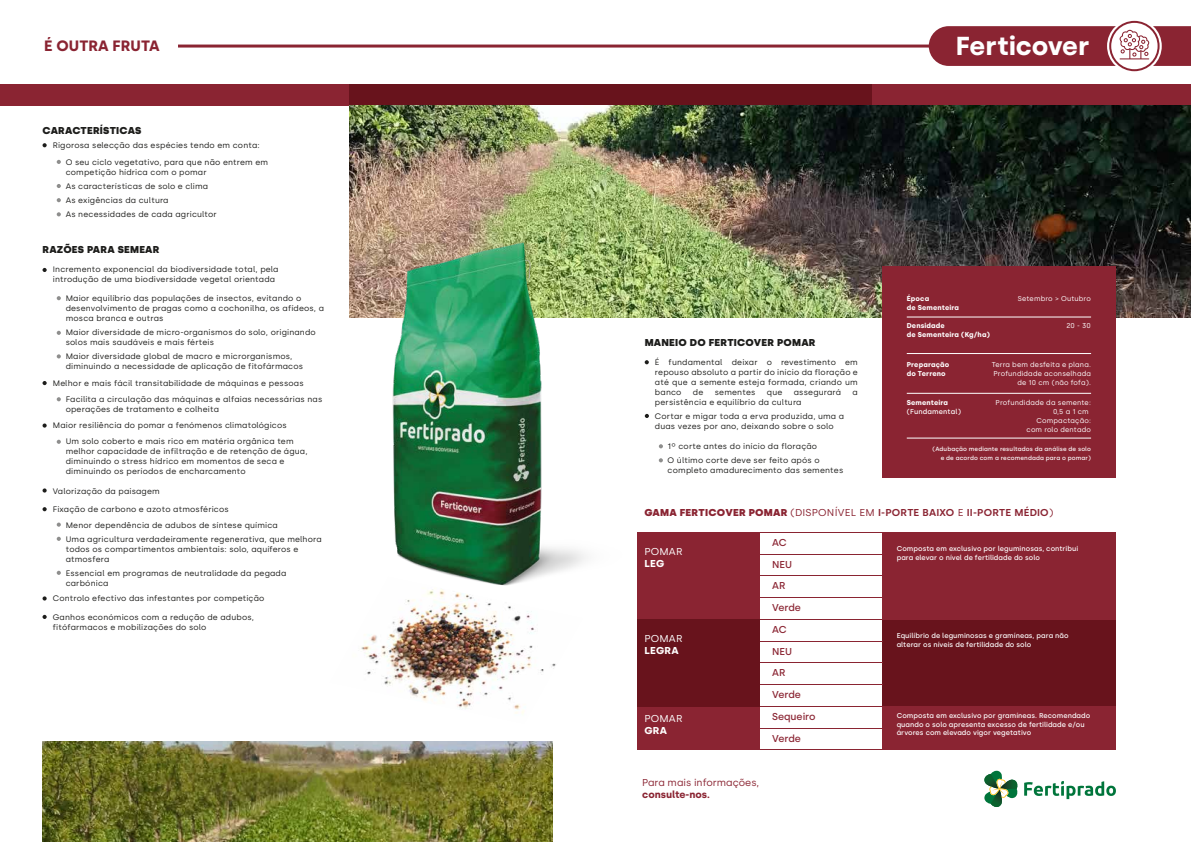
<style>
.page{position:relative;width:1191px;height:842px;background:#fff}
.page>*{position:absolute;margin:0;border:0;box-sizing:border-box;transform-origin:0 0}
.t1{font:700 26px "Silka";color:#fff}
.t2{font:700 15px "Silka";color:#8a2432}
.t3{font:600 10px "Silka";letter-spacing:.02em;color:#8a2432}
.t4{font:900 10px "Silka";letter-spacing:.02em;color:#1d1d1b}
.t5{font:500 10px/21.8px "Silka";color:#8a2432}
.t6{font:10px "Silka";color:#8a2432}
.t7{font:10px "Silka";letter-spacing:.02em;color:#fff}
.t8{font:700 10px "Silka";color:#8a2432}
.t9{font:700 10px "Silka";letter-spacing:.02em;color:#fff}
.t10{font:8px/10px "Silka";letter-spacing:.02em;color:#1d1d1b}
.t11{font:500 7px/8.4px "Silka";letter-spacing:.01em;color:#fff}
.t12{font:7px/9px "Silka";letter-spacing:.02em;color:#fff;text-align:right}
.t13{font:700 7px/9px "Silka";letter-spacing:.02em;color:#fff}
.t14{font:500 6px/9px "Silka";letter-spacing:.02em;color:#fff;text-align:right}
.s1{font-weight:900}
.s2{font-weight:400}
</style>
<div class="page">
<div style="left:0;top:84px;width:349px;height:21px;background:#8a2432"></div>
<div style="left:872px;top:84px;width:319px;height:21px;background:#8a2432"></div>
<div style="left:349px;top:84px;width:523px;height:21px;background:#68131c"></div>
<img style="left:43px;top:742px;width:510px;height:100px">
<img style="left:349px;top:105px;width:842px;height:213px">
<svg style="left:984px;top:770px;width:34px;height:37px"></svg>
<svg style="left:1024px;top:781px;width:92px;height:18px"></svg>
<hr style="left:178px;top:45px;width:893px;height:3px;background:#8a2432">
<img style="left:361px;top:597px;width:195px;height:117px">
<svg style="left:928px;top:21px;width:263px;height:50px"></svg>
<svg style="left:43px;top:143px;width:4px;height:4px"></svg>
<svg style="left:57px;top:160px;width:4px;height:4px"></svg>
<svg style="left:57px;top:184px;width:4px;height:4px"></svg>
<svg style="left:57px;top:198px;width:4px;height:4px"></svg>
<svg style="left:57px;top:212px;width:4px;height:4px"></svg>
<svg style="left:43px;top:268px;width:4px;height:4px"></svg>
<svg style="left:57px;top:296px;width:4px;height:4px"></svg>
<svg style="left:43px;top:488px;width:4px;height:5px"></svg>
<svg style="left:43px;top:423px;width:4px;height:5px"></svg>
<svg style="left:57px;top:440px;width:4px;height:4px"></svg>
<svg style="left:43px;top:381px;width:4px;height:4px"></svg>
<svg style="left:57px;top:397px;width:4px;height:4px"></svg>
<svg style="left:43px;top:507px;width:4px;height:4px"></svg>
<svg style="left:43px;top:596px;width:4px;height:4px"></svg>
<svg style="left:43px;top:615px;width:4px;height:4px"></svg>
<svg style="left:57px;top:523px;width:4px;height:4px"></svg>
<svg style="left:57px;top:537px;width:4px;height:4px"></svg>
<svg style="left:57px;top:571px;width:4px;height:4px"></svg>
<svg style="left:57px;top:331px;width:4px;height:4px"></svg>
<svg style="left:57px;top:354px;width:4px;height:4px"></svg>
<div style="left:882px;top:266px;width:234px;height:212px;background:#8a2432"></div>
<hr style="left:906px;top:353px;width:185px;height:1px;background:#fff">
<hr style="left:906px;top:317px;width:185px;height:1px;background:#fff">
<hr style="left:906px;top:438px;width:185px;height:1px;background:#fff">
<hr style="left:906px;top:393px;width:185px;height:1px;background:#fff">
<svg style="left:646px;top:360px;width:3px;height:4px"></svg>
<svg style="left:646px;top:414px;width:3px;height:4px"></svg>
<svg style="left:659px;top:444px;width:4px;height:4px"></svg>
<svg style="left:659px;top:458px;width:4px;height:4px"></svg>
<img style="left:379px;top:222px;width:267px;height:375px">
<div style="left:882px;top:619px;width:234px;height:87px;background:#68131c"></div>
<div style="left:637px;top:532px;width:123px;height:87px;background:#8a2432"></div>
<hr style="left:760px;top:532px;width:122px;height:1px;background:#8a2432">
<hr style="left:760px;top:749px;width:122px;height:1px;background:#8a2432">
<hr style="left:760px;top:728px;width:122px;height:1px;background:#8a2432">
<hr style="left:760px;top:706px;width:122px;height:1px;background:#8a2432">
<hr style="left:760px;top:684px;width:122px;height:1px;background:#8a2432">
<hr style="left:760px;top:662px;width:122px;height:1px;background:#8a2432">
<hr style="left:760px;top:641px;width:122px;height:1px;background:#8a2432">
<hr style="left:760px;top:619px;width:122px;height:1px;background:#8a2432">
<hr style="left:760px;top:597px;width:122px;height:1px;background:#8a2432">
<hr style="left:760px;top:575px;width:122px;height:1px;background:#8a2432">
<hr style="left:760px;top:554px;width:122px;height:1px;background:#8a2432">
<div style="left:882px;top:532px;width:234px;height:87px;background:#8a2432"></div>
<div style="left:882px;top:706px;width:234px;height:43px;background:#8a2432"></div>
<div style="left:637px;top:706px;width:123px;height:43px;background:#8a2432"></div>
<div style="left:637px;top:619px;width:123px;height:87px;background:#68131c"></div>
<h2 class="t2" style="left:44px;top:37px;width:117px">É OUTRA FRUTA</h2>
<p class="t4" style="left:43px;top:125px;width:100px">CARACTERÍSTICAS</p>
<p class="t10" style="left:66px;top:136px;width:204px;line-height:17.3px;text-indent:-13px">Rigorosa selecção das espécies tendo em conta:<br>O seu ciclo vegetativo, para que não entrem em</p>
<p class="t10" style="left:66px;top:165px;width:153px;line-height:14px">competição hídrica com o pomar<br>As características de solo e clima<br>As exigências da cultura<br>As necessidades de cada agricultor</p>
<p class="t4" style="left:43px;top:244px;width:118px">RAZÕES PARA SEMEAR</p>
<p class="t10" style="left:53px;top:265px;width:227px">Incremento exponencial da biodiversidade total, pela introdução de uma biodiversidade vegetal orientada</p>
<p class="t10" style="left:66px;top:293px;width:260px">Maior equilíbrio das populações de insectos, evitando o desenvolvimento de pragas como a cochonilha, os afídeos, a mosca branca e outras</p>
<p class="t10" style="left:66px;top:327px;width:252px">Maior diversidade de micro-organismos do solo, originando solos mais saudáveis e mais férteis</p>
<p class="t10" style="left:66px;top:351px;width:239px">Maior diversidade global de macro e microrganismos, diminuindo a necessidade de aplicação de fitofármacos</p>
<p class="t10" style="left:66px;top:375px;width:258px;line-height:15.9px;text-indent:-13px">Melhor e mais fácil transitabilidade de máquinas e pessoas<br>Facilita a circulação das máquinas e alfaias necessárias nas</p>
<p class="t10" style="left:66px;top:404px;width:155px">operações de tratamento e colheita</p>
<p class="t10" style="left:66px;top:418px;width:229px;line-height:15.9px;text-indent:-13px">Maior resiliência do pomar a fenómenos climatológicos<br>Um solo coberto e mais rico em matéria orgânica tem</p>
<p class="t10" style="left:66px;top:446px;width:243px">melhor capacidade de infiltração e de retenção de água, diminuindo o stress hídrico em momentos de seca e diminuindo os períodos de encharcamento</p>
<p class="t10" style="left:53px;top:486px;width:108px">Valorização da paisagem</p>
<p class="t10" style="left:66px;top:501px;width:214px;line-height:15.9px;text-indent:-13px">Fixação de carbono e azoto atmosféricos<br>Menor dependência de adubos de síntese química</p>
<p class="t10" style="left:66px;top:534px;width:257px">Uma agricultura verdadeiramente regenerativa, que melhora todos os compartimentos ambientais: solo, aquíferos e atmosfera</p>
<p class="t10" style="left:66px;top:568px;width:222px">Essencial em programas de neutralidade da pegada carbónica</p>
<p class="t10" style="left:53px;top:593px;width:213px">Controlo efectivo das infestantes por competição</p>
<p class="t10" style="left:53px;top:612px;width:203px">Ganhos económicos com a redução de adubos, fitófarmacos e mobilizações do solo</p>
<h1 class="t1" style="left:955px;top:30px;width:135px">Ferticover</h1>
<p class="t4" style="left:644px;top:337px;width:172px">MANEIO DO FERTICOVER POMAR</p>
<p class="t10" style="left:655px;top:357px;width:204px;text-align:justify">É fundamental deixar o revestimento em repouso absoluto a partir do início da floração e até que a semente esteja formada, criando um banco</p>
<p class="t10" style="left:693px;top:387px;width:12px">de</p>
<p class="t10" style="left:715px;top:387px;width:42px">sementes</p>
<p class="t10" style="left:767px;top:387px;width:17px">que</p>
<p class="t10" style="left:794px;top:387px;width:49px">assegurará</p>
<p class="t10" style="left:852px;top:387px;width:7px">a</p>
<p class="t10" style="left:655px;top:395px;width:191px;line-height:14px">persistência e equilíbrio da cultura<br>Cortar e migar toda a erva produzida, uma a</p>
<p class="t10" style="left:655px;top:421px;width:180px">duas vezes por ano, deixando sobre o solo</p>
<p class="t10" style="left:667px;top:439px;width:153px;line-height:14px">1º corte antes do início da floração<br>O último corte deve ser feito após o</p>
<p class="t10" style="left:667px;top:465px;width:177px">completo amadurecimento das sementes</p>
<p class="t13" style="left:906px;top:294px;width:54px">Época<br>de Sementeira</p>
<p class="t12" style="left:1018px;top:294px;width:75px">Setembro &gt; Outubro</p>
<p class="t13" style="left:906px;top:321px;width:85px">Densidade<br>de Sementeira (Kg/ha)</p>
<p class="t12" style="left:1066px;top:321px;width:26px">20 - 30</p>
<p class="t13" style="left:906px;top:360px;width:44px">Preparação do Terreno</p>
<p class="t12" style="left:992px;top:360px;width:101px">Terra bem desfeita e plana.<br>Profundidade aconselhada de 10 cm (não fofa).</p>
<p class="t13" style="left:906px;top:398px;width:43px">Sementeira</p>
<p class="t11" style="left:906px;top:407px;width:56px">(Fundamental)</p>
<p class="t12" style="left:995px;top:398px;width:97px">Profundidade da semente:</p>
<p class="t12" style="left:1053px;top:407px;width:37px">0,5 a 1 cm</p>
<p class="t12" style="left:1036px;top:416px;width:56px">Compactação:</p>
<p class="t12" style="left:1026px;top:425px;width:66px">com rolo dentado</p>
<p class="t14" style="left:932px;top:445px;width:160px">(Adubação mediante resultados da análise de solo e de acordo com a recomendada para o pomar)</p>
<p class="t3" style="left:644px;top:507px;width:411px"><span class="s1">GAMA FERTICOVER POMAR</span> <span class="s2">(DISPONÍVEL EM</span> I-PORTE BAIXO <span class="s2">E</span> II-PORTE MÉDIO<span class="s2">)</span></p>
<p class="t7" style="left:644px;top:545px;width:40px">POMAR</p>
<p class="t9" style="left:644px;top:557px;width:21px">LEG</p>
<p class="t5" style="left:772px;top:531px;width:30px">AC<br>NEU<br>AR<br>Verde</p>
<p class="t11" style="left:896px;top:545px;width:183px">Composta em exclusivo por leguminosas, contribui para elevar o nível de fertilidade do solo</p>
<p class="t7" style="left:644px;top:632px;width:40px">POMAR</p>
<p class="t9" style="left:644px;top:644px;width:36px">LEGRA</p>
<p class="t7" style="left:644px;top:712px;width:40px">POMAR</p>
<p class="t9" style="left:644px;top:724px;width:24px">GRA</p>
<p class="t5" style="left:772px;top:618px;width:21px">AC<br>NEU</p>
<p class="t5" style="left:772px;top:662px;width:30px">AR<br>Verde</p>
<p class="t5" style="left:772px;top:705px;width:45px">Sequeiro<br>Verde</p>
<p class="t6" style="left:642px;top:776px;width:118px">Para mais informações,</p>
<p class="t8" style="left:642px;top:788px;width:69px">consulte-nos.</p>
<p class="t11" style="left:896px;top:632px;width:173px">Equilíbrio de leguminosas e gramíneas, para não alterar os níveis de fertilidade do solo</p>
<p class="t11" style="left:896px;top:712px;width:195px">Composta em exclusivo por gramíneas. Recomendado quando o solo apresenta excesso de fertilidade e/ou árvores com elevado vigor vegetativo</p>
</div>
